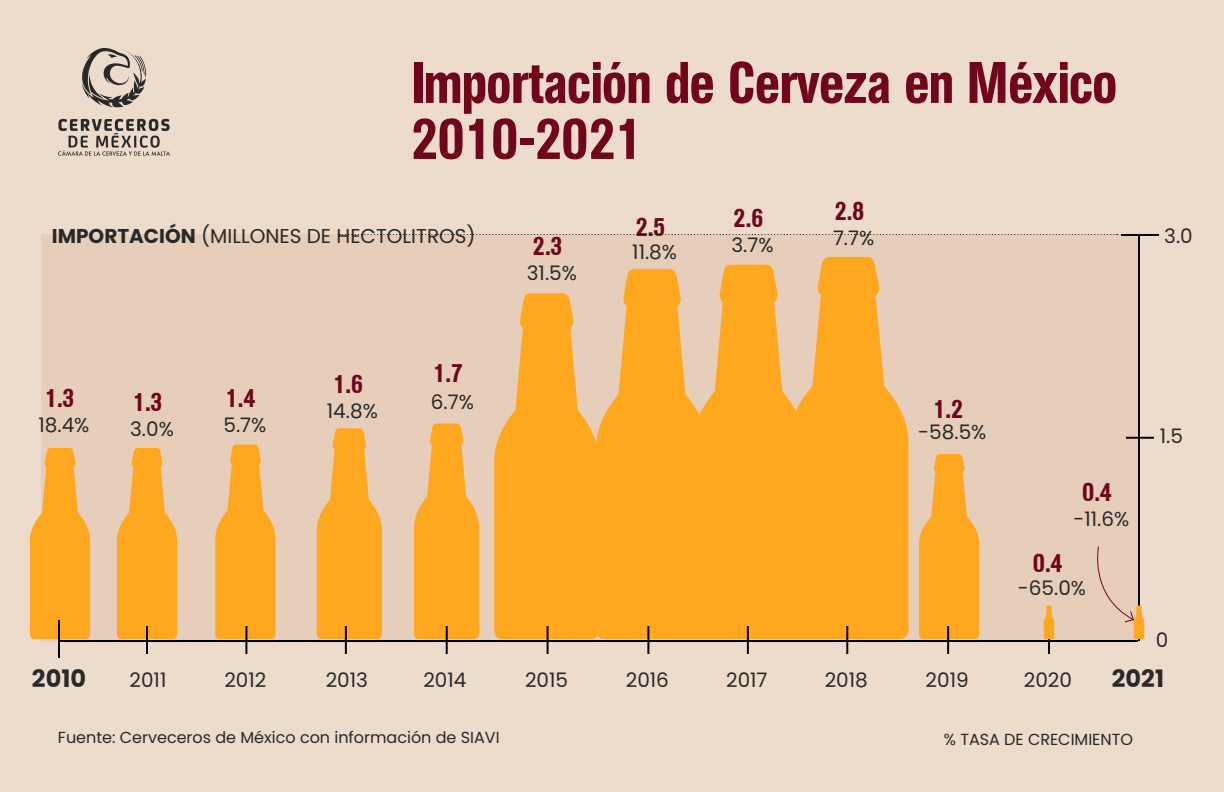
<style>
.page{position:relative;width:1224px;height:792px;background:#eddbcc}
.page>*{position:absolute;margin:0;border:0;box-sizing:border-box;transform-origin:0 0}
.t1{font:58px/56px "Agent Con Med DB Normal";color:#70051c}
.t2{font:26px "Agent Con Med DB Normal";color:#70051c}
.t3{font:700 24px "Poppins";color:#292929}
.t4{font:20px "Poppins";color:#292929}
.t5{font:16px "Poppins";color:#292929}
.s1{font-weight:700}
</style>
<div class="page">
<div style="left:42px;top:234px;width:1096px;height:408px;background:#e6cebb"></div>
<hr style="left:58px;top:640px;width:1080px;height:2px;background:#000">
<hr style="left:1121px;top:234px;width:38px;height:2px;background:#000">
<hr style="left:1126px;top:437px;width:28px;height:2px;background:#000">
<svg style="left:339px;top:234px;width:779px;height:1px"></svg>
<svg style="left:30px;top:448px;width:60px;height:191px"></svg>
<svg style="left:117px;top:448px;width:60px;height:191px"></svg>
<svg style="left:919px;top:454px;width:60px;height:185px"></svg>
<svg style="left:215px;top:445px;width:61px;height:194px"></svg>
<svg style="left:317px;top:428px;width:65px;height:211px"></svg>
<svg style="left:414px;top:423px;width:65px;height:216px"></svg>
<svg style="left:494px;top:293px;width:102px;height:346px"></svg>
<svg style="left:596px;top:269px;width:96px;height:370px;background:#fbad36"></svg>
<svg style="left:692px;top:265px;width:96px;height:374px;background:#fbad35"></svg>
<svg style="left:788px;top:257px;width:121px;height:382px;fill:#ffa81f"></svg>
<hr style="left:1138px;top:234px;width:2px;height:407px;background:#000">
<hr style="left:58px;top:620px;width:2px;height:38px;background:#000">
<hr style="left:146px;top:626px;width:2px;height:28px;background:#000">
<hr style="left:647px;top:626px;width:2px;height:28px;background:#000">
<hr style="left:345px;top:626px;width:2px;height:28px;background:#000">
<hr style="left:846px;top:626px;width:2px;height:28px;background:#000">
<hr style="left:547px;top:626px;width:2px;height:28px;background:#000">
<hr style="left:1048px;top:626px;width:2px;height:28px;background:#000">
<hr style="left:446px;top:626px;width:2px;height:28px;background:#000">
<hr style="left:947px;top:626px;width:2px;height:28px;background:#000">
<hr style="left:245px;top:626px;width:2px;height:28px;background:#000">
<hr style="left:747px;top:626px;width:2px;height:28px;background:#000">
<svg style="left:1044px;top:606px;width:10px;height:33px"></svg>
<svg style="left:1097px;top:546px;width:47px;height:93px"></svg>
<svg style="left:82px;top:48px;width:65px;height:60px"></svg>
<svg style="left:58px;top:119px;width:112px;height:37px"></svg>
<h1 class="t1" style="left:411px;top:57px;width:708px">Importación de Cerveza en México<br>2010-2021</h1>
<p class="t4" style="left:52px;top:222px;width:425px"><span class="s1">IMPORTACIÓN</span> (MILLONES DE HECTOLITROS)</p>
<h2 class="t2" style="left:533px;top:231px;width:31px">2.3</h2>
<p class="t4" style="left:527px;top:259px;width:52px">31.5%</p>
<h2 class="t2" style="left:636px;top:212px;width:31px">2.5</h2>
<h2 class="t2" style="left:734px;top:203px;width:31px">2.6</h2>
<h2 class="t2" style="left:835px;top:197px;width:31px">2.8</h2>
<p class="t4" style="left:632px;top:238px;width:46px">11.8%</p>
<p class="t4" style="left:732px;top:231px;width:44px">3.7%</p>
<p class="t4" style="left:833px;top:224px;width:43px">7.7%</p>
<p class="t4" style="left:1164px;top:222px;width:30px">3.0</p>
<h2 class="t2" style="left:433px;top:358px;width:31px">1.7</h2>
<h2 class="t2" style="left:333px;top:370px;width:31px">1.6</h2>
<h2 class="t2" style="left:45px;top:384px;width:31px">1.3</h2>
<h2 class="t2" style="left:133px;top:388px;width:31px">1.3</h2>
<h2 class="t2" style="left:933px;top:394px;width:31px">1.2</h2>
<h2 class="t2" style="left:226px;top:384px;width:31px">1.4</h2>
<p class="t4" style="left:431px;top:388px;width:44px">6.7%</p>
<p class="t4" style="left:327px;top:397px;width:52px">14.8%</p>
<p class="t4" style="left:39px;top:411px;width:52px">18.4%</p>
<p class="t4" style="left:130px;top:415px;width:45px">3.0%</p>
<p class="t4" style="left:918px;top:418px;width:70px">-58.5%</p>
<p class="t4" style="left:223px;top:411px;width:44px">5.7%</p>
<h2 class="t2" style="left:1082px;top:477px;width:31px">0.4</h2>
<h2 class="t2" style="left:1033px;top:548px;width:31px">0.4</h2>
<p class="t4" style="left:1073px;top:505px;width:57px">-11.6%</p>
<p class="t4" style="left:1018px;top:574px;width:70px">-65.0%</p>
<p class="t4" style="left:1160px;top:422px;width:25px">1.5</p>
<p class="t4" style="left:1156px;top:626px;width:14px">0</p>
<p class="t3" style="left:32px;top:662px;width:56px">2010</p>
<p class="t4" style="left:130px;top:666px;width:38px">2011</p>
<p class="t4" style="left:224px;top:666px;width:43px">2012</p>
<p class="t4" style="left:326px;top:666px;width:44px">2013</p>
<p class="t4" style="left:423px;top:666px;width:45px">2014</p>
<p class="t4" style="left:525px;top:666px;width:45px">2015</p>
<p class="t4" style="left:626px;top:666px;width:45px">2016</p>
<p class="t4" style="left:726px;top:666px;width:43px">2017</p>
<p class="t4" style="left:825px;top:666px;width:45px">2018</p>
<p class="t4" style="left:926px;top:666px;width:45px">2019</p>
<p class="t4" style="left:1024px;top:666px;width:50px">2020</p>
<p class="t3" style="left:1112px;top:662px;width:54px">2021</p>
<p class="t5" style="left:58px;top:726px;width:443px">Fuente: Cerveceros de México con información de SIAVI</p>
<p class="t5" style="left:944px;top:728px;width:191px">% TASA DE CRECIMIENTO</p>
</div>
